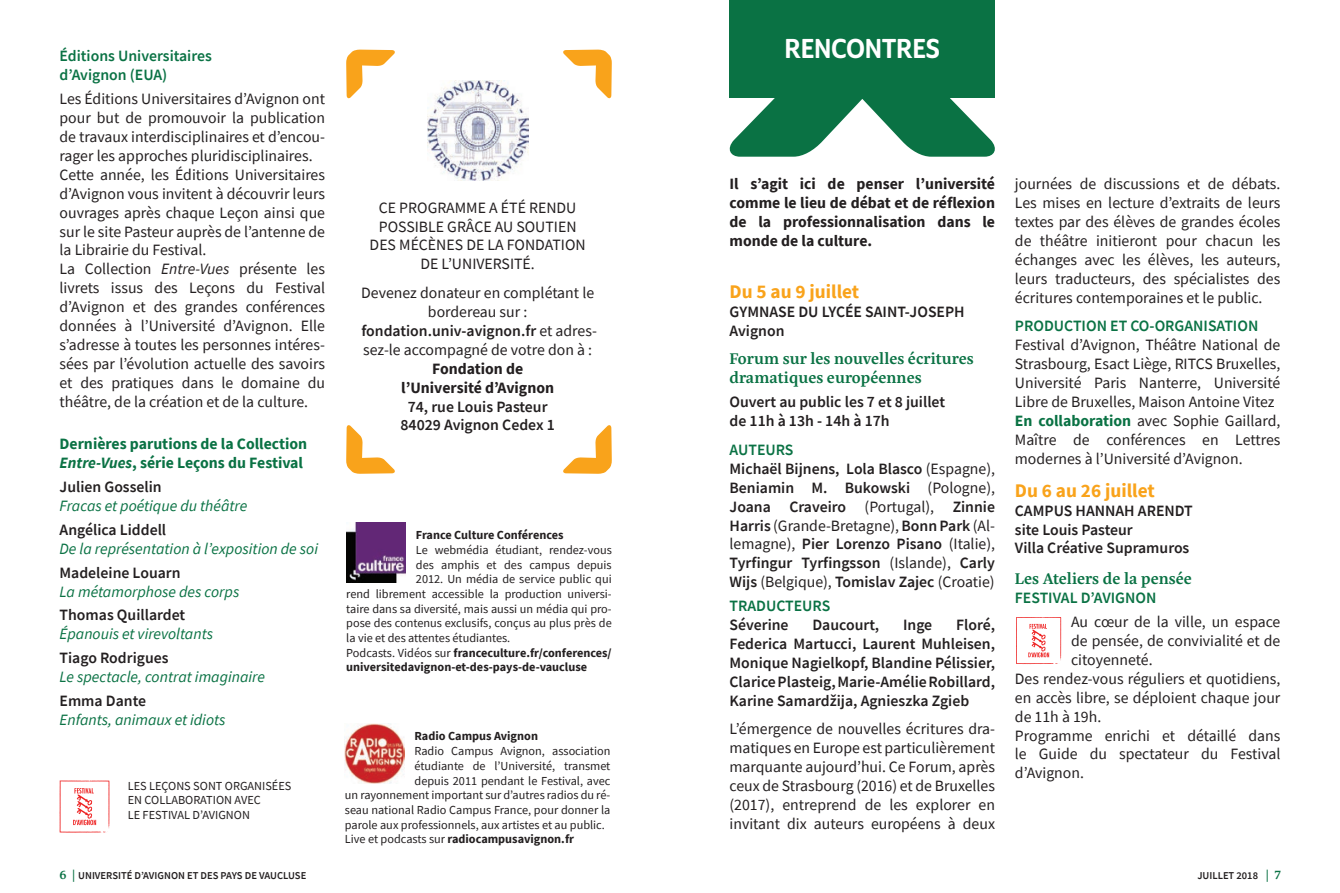
<style>
.page{position:relative;width:1340px;height:893px;background:#fff}
.page>*{position:absolute;margin:0;border:0;box-sizing:border-box;transform-origin:0 0}
.t1{font:500 29.75px "Program OT";color:#fff}
.t2{font:700 19.25px "Source Sans Pro";color:#f9a31b}
.t3{font:15.75px/18.9px "Source Sans Pro";color:#231f20}
.t4{font:600 15.75px/18.9px "Source Sans Pro";color:#231f20}
.t5{font:italic 15.75px "Source Sans Pro";color:#0a7244}
.t6{font:700 15.75px/18.9px "Source Sans Pro";color:#231f20;text-align:center}
.t7{font:600 15.75px/18.9px "Source Sans Pro";color:#0a7244}
.t8{font:600 15.75px/18.9px "Eskorte Latin";color:#0a7244}
.t9{font:700 15.75px/18.9px "Source Sans Pro";color:#0a7244}
.t10{font:12.25px/14.7px "Source Sans Pro";color:#231f20}
.t11{font:700 12.25px "Source Sans Pro";color:#231f20}
.t12{font:600 10.5px "Source Sans Pro";color:#231f20}
.s1{font-style:italic}
.s2{font-weight:600}
.s3{font-weight:400}
.s4{color:#0a7244}
.s5{font-weight:700;color:#0a7244}
.s6{font-family:"Eskorte Latin";font-size:12.25px;color:#0a7244}
</style>
<div class="page">
<svg style="left:729px;top:98px;width:266px;height:59px"></svg>
<svg style="left:60px;top:780px;width:50px;height:53px"></svg>
<div style="left:729px;top:0;width:266px;height:98px;background:#0a7244"></div>
<img style="left:346px;top:522px;width:60px;height:60px">
<img style="left:345px;top:724px;width:59px;height:59px">
<img style="left:427px;top:80px;width:101px;height:101px">
<svg style="left:1016px;top:617px;width:46px;height:48px"></svg>
<svg style="left:346px;top:50px;width:49px;height:49px"></svg>
<svg style="left:563px;top:50px;width:49px;height:49px"></svg>
<svg style="left:346px;top:425px;width:49px;height:49px"></svg>
<svg style="left:563px;top:425px;width:49px;height:49px"></svg>
<p class="t7" style="left:60px;top:47px;width:154px">Éditions Universitaires d’Avignon (EUA)</p>
<p class="t3" style="left:60px;top:89px;width:267px">Les Éditions Universitaires d’Avignon ont pour but de promouvoir la publication de travaux interdisciplinaires et d’encou&shy;rager les approches pluridisciplinaires.<br>Cette année, les Éditions Universitaires d’Avignon vous invitent à découvrir leurs ouvrages après chaque Leçon ainsi que sur le site Pasteur auprès de l’antenne de la Librairie du Festival.<br>La Collection <span class="s1">Entre-Vues</span> présente les livrets issus des Leçons du Festival d’Avignon et des grandes conférences données à l’Université d’Avignon. Elle s’adresse à toutes les personnes intéres&shy;sées par l’évolution actuelle des savoirs et des pratiques dans le domaine du théâtre, de la création et de la culture.</p>
<p class="t9" style="left:60px;top:434px;width:249px">Dernières parutions de la Collection<br><span class="s1">Entre-Vues</span>, série Leçons du Festival</p>
<p class="t4" style="left:60px;top:477px;width:104px">Julien Gosselin</p>
<p class="t5" style="left:60px;top:496px;width:189px">Fracas et poétique du théâtre</p>
<p class="t4" style="left:60px;top:520px;width:108px">Angélica Liddell</p>
<p class="t5" style="left:60px;top:539px;width:260px">De la représentation à l’exposition de soi</p>
<p class="t4" style="left:60px;top:563px;width:122px">Madeleine Louarn</p>
<p class="t5" style="left:60px;top:581px;width:181px">La métamorphose des corps</p>
<p class="t4" style="left:60px;top:606px;width:127px">Thomas Quillardet</p>
<p class="t5" style="left:60px;top:624px;width:155px">Épanouis et virevoltants</p>
<p class="t4" style="left:60px;top:648px;width:111px">Tiago Rodrigues</p>
<p class="t5" style="left:60px;top:667px;width:207px">Le spectacle, contrat imaginaire</p>
<p class="t4" style="left:60px;top:691px;width:88px">Emma Dante</p>
<p class="t5" style="left:60px;top:710px;width:167px">Enfants, animaux et idiots</p>
<p class="t10" style="left:128px;top:778px;width:165px">LES LEÇONS SONT ORGANISÉES<br>EN COLLABORATION AVEC<br>LE FESTIVAL D’AVIGNON</p>
<p class="t3" style="left:369px;top:198px;width:217px;text-align:center">CE PROGRAMME A ÉTÉ RENDU<br>POSSIBLE GRÂCE AU SOUTIEN<br>DES MÉCÈNES DE LA FONDATION<br>DE L’UNIVERSITÉ.</p>
<p class="t3" style="left:361px;top:283px;width:237px;text-align:center">Devenez donateur en complétant le bordereau sur : <span class="s2">fondation.univ-avignon.fr</span> et adres&shy;sez-le accompagné de votre don à :</p>
<p class="t6" style="left:401px;top:359px;width:154px">Fondation de l’Université d’Avignon</p>
<p class="t4" style="left:400px;top:397px;width:156px;text-align:center">74, rue Louis Pasteur<br>84029 Avignon Cedex 1</p>
<p class="t11" style="left:416px;top:527px;width:149px">France Culture Conférences</p>
<p class="t10" style="left:416px;top:542px;width:197px">Le webmédia étudiant, rendez-vous</p>
<p class="t10" style="left:416px;top:557px;width:197px">des amphis et des campus depuis</p>
<p class="t10" style="left:416px;top:572px;width:197px">2012. Un média de service public qui</p>
<p class="t10" style="left:346px;top:586px;width:267px">rend librement accessible la production universi-</p>
<p class="t10" style="left:346px;top:601px;width:267px">taire dans sa diversité, mais aussi un média qui pro-</p>
<p class="t10" style="left:346px;top:616px;width:267px">pose des contenus exclusifs, conçus au plus près de</p>
<p class="t10" style="left:346px;top:631px;width:165px">la vie et des attentes étudiantes.</p>
<p class="t11" style="left:346px;top:644px;width:267px"><span class="s3">Podcasts. Vidéos sur</span> franceculture.fr/conferences/</p>
<p class="t11" style="left:346px;top:659px;width:242px">universitedavignon-et-des-pays-de-vaucluse</p>
<p class="t11" style="left:414px;top:728px;width:125px">Radio Campus Avignon</p>
<p class="t10" style="left:414px;top:744px;width:197px">Radio Campus Avignon, association</p>
<p class="t10" style="left:414px;top:758px;width:197px">étudiante de l’Université, transmet</p>
<p class="t10" style="left:414px;top:773px;width:197px">depuis 2011 pendant le Festival, avec</p>
<p class="t10" style="left:345px;top:788px;width:267px">un rayonnement important sur d’autres radios du ré-</p>
<p class="t10" style="left:345px;top:802px;width:267px">seau national Radio Campus France, pour donner la</p>
<p class="t10" style="left:345px;top:817px;width:261px">parole aux professionnels, aux artistes et au public.</p>
<p class="t11" style="left:345px;top:831px;width:231px"><span class="s3">Live et podcasts sur</span> radiocampusavignon.fr</p>
<h1 class="t1" style="left:784px;top:31px;width:157px">RENCONTRES</h1>
<p class="t6" style="left:729px;top:174px;width:267px;text-align:justify">Il s’agit ici de penser l’université comme le lieu de débat et de réflexion de la professionnalisation dans le monde de la culture.</p>
<p class="t2" style="left:729px;top:278px;width:131px">Du 5 au 9 juillet</p>
<p class="t4" style="left:729px;top:302px;width:237px">GYMNASE DU LYCÉE SAINT-JOSEPH<br>Avignon</p>
<p class="t8" style="left:729px;top:350px;width:246px">Forum sur les nouvelles écritures dramatiques européennes</p>
<p class="t4" style="left:729px;top:392px;width:217px">Ouvert au public les 7 et 8 juillet de 11h à 13h - 14h à 17h</p>
<p class="t4" style="left:729px;top:440px;width:267px"><span class="s4">AUTEURS<br></span>Michaël Bijnens, Lola Blasco <span class="s3">(Espagne), </span>Beniamin M. Bukowski <span class="s3">(Pologne), </span>Joana Craveiro <span class="s3">(Portugal),</span> Zinnie Harris <span class="s3">(Grande-Bretagne),</span> Bonn Park <span class="s3">(Al&shy;lemagne),</span> Pier Lorenzo Pisano <span class="s3">(Italie), </span>Tyrfingur Tyrfingsson <span class="s3">(Islande),</span> Carly Wijs <span class="s3">(Belgique),</span> Tomislav Zajec <span class="s3">(Croatie)</span></p>
<p class="t7" style="left:729px;top:596px;width:102px">TRADUCTEURS</p>
<p class="t4" style="left:729px;top:615px;width:61px">Séverine</p>
<p class="t4" style="left:812px;top:615px;width:68px">Daucourt,</p>
<p class="t4" style="left:903px;top:615px;width:31px">Inge</p>
<p class="t4" style="left:729px;top:615px;width:267px;text-align:justify;text-indent:226px">Floré, Federica Martucci, Laurent Muhleisen, Monique Nagielkopf, Blandine Pélissier, Clarice Plasteig, Marie-Amélie Robillard, Karine Samardžija, Agnieszka Zgieb</p>
<p class="t3" style="left:729px;top:720px;width:267px;text-align:justify">L’émergence de nouvelles écritures dra&shy;matiques en Europe est particulièrement marquante aujourd’hui. Ce Forum, après ceux de Strasbourg (2016) et de Bruxelles (2017), entreprend de les explorer en invitant dix auteurs européens à deux</p>
<p class="t3" style="left:1014px;top:174px;width:267px;text-align:justify">journées de discussions et de débats.<br>Les mises en lecture d’extraits de leurs textes par des élèves de grandes écoles de théâtre initieront pour chacun les échanges avec les élèves, les auteurs, leurs traducteurs, des spécialistes des écritures contemporaines et le public.</p>
<p class="t7" style="left:1014px;top:317px;width:245px">PRODUCTION ET CO-ORGANISATION</p>
<p class="t3" style="left:1014px;top:336px;width:267px">Festival d’Avignon, Théâtre National de Strasbourg, Esact Liège, RITCS Bruxelles, Université Paris Nanterre, Université Libre de Bruxelles, Maison Antoine Vitez <span class="s5">En collaboration</span> avec Sophie Gaillard, Maître de conférences en Lettres modernes à l’Université d’Avignon.</p>
<p class="t2" style="left:1014px;top:477px;width:141px">Du 6 au 26 juillet</p>
<p class="t4" style="left:1014px;top:501px;width:179px">CAMPUS HANNAH ARENDT site Louis Pasteur<br>Villa Créative Supramuros</p>
<p class="t8" style="left:1014px;top:569px;width:178px">Les Ateliers de la pensée</p>
<p class="t7" style="left:1014px;top:588px;width:143px">FESTIVAL D’AVIGNON</p>
<p class="t3" style="left:1071px;top:612px;width:211px">Au cœur de la ville, un espace</p>
<p class="t3" style="left:1071px;top:631px;width:211px">de pensée, de convivialité et de</p>
<p class="t3" style="left:1071px;top:650px;width:83px">citoyenneté.</p>
<p class="t3" style="left:1014px;top:669px;width:267px">Des rendez-vous réguliers et quotidiens,</p>
<p class="t3" style="left:1014px;top:688px;width:267px">en accès libre, se déploient chaque jour</p>
<p class="t3" style="left:1014px;top:707px;width:88px">de 11h à 19h.</p>
<p class="t3" style="left:1014px;top:726px;width:267px">Programme enrichi et détaillé dans</p>
<p class="t3" style="left:1014px;top:745px;width:267px">le Guide du spectateur du Festival</p>
<p class="t3" style="left:1014px;top:764px;width:71px">d’Avignon.</p>
<p class="t12" style="left:60px;top:868px;width:248px"><span class="s6">6 |</span> UNIVERSITÉ D’AVIGNON ET DES PAYS DE VAUCLUSE</p>
<p class="t12" style="left:1197px;top:868px;width:85px">JUILLET 2018 <span class="s6">| 7</span></p>
</div>
